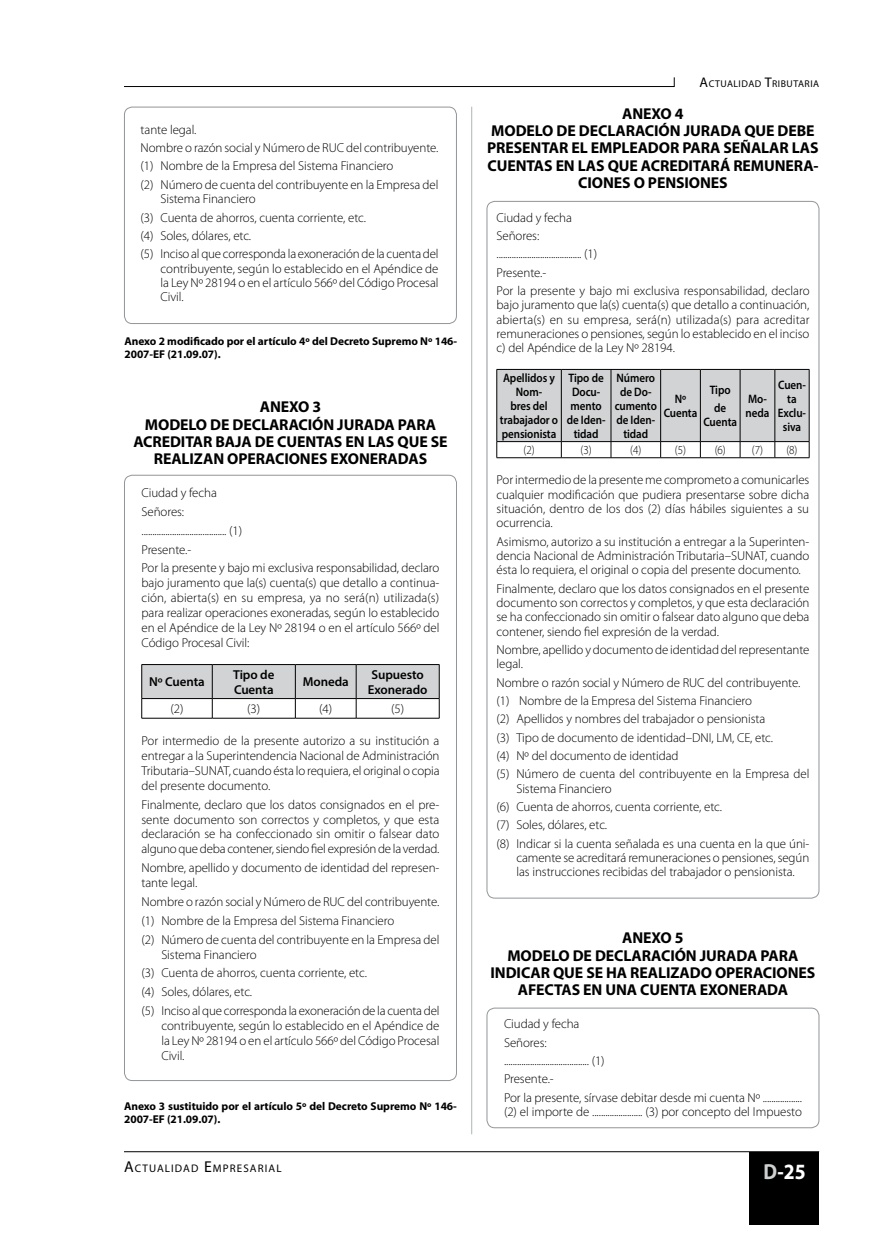
<style>
.page{position:relative;width:869px;height:1241px;background:#fff}
.page>*{position:absolute;margin:0;border:0;box-sizing:border-box;transform-origin:0 0}
.t1{font:700 21.88px "Myriad Pro";color:#fff;scale:.9 1}
.t2{font:700 15.75px/17.3px "Myriad Pro";letter-spacing:-.005em;color:#000;text-align:center}
.t3{font:300 12.95px/18.4px "Myriad Pro";letter-spacing:-.005em;color:#000}
.t4{font:600 12.95px/14.3px "Myriad Pro";letter-spacing:-.005em;color:#000}
.t5{font:600 12.25px/14px "Myriad Pro";letter-spacing:-.005em;color:#000;text-align:center;scale:.9 1}
.t6{font:300 12.25px "Myriad Pro";color:#000;scale:.9 1}
.t7{font:700 11.38px/12.6px "Myriad Pro";letter-spacing:-.005em;color:#000}
.t8{font:11.03px "Myriad Pro";letter-spacing:.1em;color:#000}
.t9{font:9.8px "Myriad Pro";letter-spacing:.05em;color:#000}
.s1{font-size:14px}
.s2{font-size:15.75px}
.s3{color:#cdcfd0}
</style>
<div class="page">
<hr style="left:471px;top:107px;width:1px;height:1027px;background:#b1b4b6">
<svg style="left:124px;top:77px;width:550px;height:10px"></svg>
<hr style="left:124px;top:1151px;width:694px;height:1px;background:#000">
<div style="left:749px;top:1151px;width:69px;height:73px;background:#000"></div>
<div style="left:124px;top:107px;width:332px;height:217px;border:1px solid #939598;border-radius:8px"></div>
<svg style="left:141px;top:664px;width:299px;height:54px"></svg>
<hr style="left:141px;top:717px;width:71px;height:1px;background:#000">
<hr style="left:212px;top:717px;width:83px;height:1px;background:#000">
<hr style="left:295px;top:717px;width:61px;height:1px;background:#000">
<hr style="left:356px;top:717px;width:83px;height:1px;background:#000">
<svg style="left:496px;top:369px;width:313px;height:88px"></svg>
<hr style="left:496px;top:457px;width:65px;height:1px;background:#000">
<hr style="left:561px;top:457px;width:49px;height:1px;background:#000">
<hr style="left:610px;top:457px;width:50px;height:1px;background:#000">
<hr style="left:660px;top:457px;width:40px;height:1px;background:#000">
<hr style="left:700px;top:457px;width:39px;height:1px;background:#000">
<hr style="left:739px;top:457px;width:35px;height:1px;background:#000">
<hr style="left:774px;top:457px;width:35px;height:1px;background:#000">
<div style="left:486px;top:1007px;width:333px;height:120px;border:1px solid #939598;border-radius:8px"></div>
<p class="t3" style="left:140px;top:120px;width:299px">tante legal.<br>Nombre o razón social y Número de RUC del contribuyente. (1) Nombre de la Empresa del Sistema Financiero<br>(2) Número de cuenta del contribuyente en la Empresa del</p>
<p class="t3" style="left:140px;top:189px;width:299px;text-indent:20px">Sistema Financiero<br>(3) Cuenta de ahorros, cuenta corriente, etc.<br>(4) Soles, dólares, etc.<br>(5) Inciso al que corresponda la exoneración de la cuenta del</p>
<p class="t3" style="left:160px;top:261px;width:279px;line-height:14.3px;text-align:justify">contribuyente, según lo establecido en el Apéndice de la Ley Nº 28194 o en el artículo 566º del Código Procesal Civil.</p>
<p class="t7" style="left:124px;top:334px;width:334px">Anexo 2 modificado por el artículo 4º del Decreto Supremo Nº 146-<br>2007-EF (21.09.07).</p>
<p class="t2" style="left:133px;top:397px;width:315px">ANEXO 3<br>MODELO DE DECLARACIÓN JURADA PARA<br>ACREDITAR BAJA DE CUENTAS EN LAS QUE SE<br>REALIZAN OPERACIONES EXONERADAS</p>
<p class="t3" style="left:141px;top:483px;width:299px;line-height:18.9px">Ciudad y fecha<br>Señores:<br>....................................... (1)<br>Presente.-<br>Por la presente y bajo mi exclusiva responsabilidad, declaro</p>
<p class="t3" style="left:141px;top:575px;width:299px;line-height:14.9px;text-align:justify">bajo juramento que la(s) cuenta(s) que detallo a continua&shy;ción, abierta(s) en su empresa, ya no será(n) utilizada(s) para realizar operaciones exoneradas, según lo establecido en el Apéndice de la Ley Nº 28194 o en el artículo 566º del Código Procesal Civil:</p>
<p class="t4" style="left:149px;top:674px;width:57px">Nº Cuenta</p>
<p class="t4" style="left:233px;top:667px;width:43px">Tipo de<br>Cuenta</p>
<p class="t4" style="left:302px;top:674px;width:47px">Moneda</p>
<p class="t4" style="left:368px;top:667px;width:61px">Supuesto<br>Exonerado</p>
<p class="t3" style="left:170px;top:699px;width:15px">(2)</p>
<p class="t3" style="left:247px;top:699px;width:15px">(3)</p>
<p class="t3" style="left:319px;top:699px;width:15px">(4)</p>
<p class="t3" style="left:391px;top:699px;width:15px">(5)</p>
<p class="t3" style="left:141px;top:733px;width:299px;line-height:14.9px;text-align:justify">Por intermedio de la presente autorizo a su institución a entregar a la Superintendencia Nacional de Administración Tributaria–SUNAT, cuando ésta lo requiera, el original o copia del presente documento.</p>
<p class="t3" style="left:141px;top:796px;width:299px;line-height:14.9px;text-align:justify">Finalmente, declaro que los datos consignados en el pre&shy;sente documento son correctos y completos, y que esta declaración se ha confeccionado sin omitir o falsear dato alguno que deba contener, siendo fiel expresión de la verdad.</p>
<p class="t3" style="left:141px;top:860px;width:299px;line-height:14.9px">Nombre, apellido y documento de identidad del represen&shy;tante legal.</p>
<p class="t3" style="left:141px;top:891px;width:299px;line-height:18.9px">Nombre o razón social y Número de RUC del contribuyente. (1) Nombre de la Empresa del Sistema Financiero<br>(2) Número de cuenta del contribuyente en la Empresa del</p>
<p class="t3" style="left:141px;top:944px;width:299px;line-height:18.9px;text-indent:20px">Sistema Financiero<br>(3) Cuenta de ahorros, cuenta corriente, etc.<br>(4) Soles, dólares, etc.<br>(5) Inciso al que corresponda la exoneración de la cuenta del</p>
<p class="t3" style="left:161px;top:1017px;width:279px;line-height:14.9px;text-align:justify">contribuyente, según lo establecido en el Apéndice de la Ley Nº 28194 o en el artículo 566º del Código Procesal Civil.</p>
<p class="t7" style="left:124px;top:1099px;width:334px">Anexo 3 sustituido por el artículo 5º del Decreto Supremo Nº 146-<br>2007-EF (21.09.07).</p>
<p class="t9" style="left:699px;top:77px;width:120px"><span class="s1">A</span>CTUALIDAD <span class="s1">T</span>RIBUTARIA</p>
<p class="t2" style="left:487px;top:104px;width:333px">ANEXO 4<br>MODELO DE DECLARACIÓN JURADA QUE DEBE<br>PRESENTAR EL EMPLEADOR PARA SEÑALAR LAS<br>CUENTAS EN LAS QUE ACREDITARÁ REMUNERA-<br>CIONES O PENSIONES</p>
<p class="t3" style="left:496px;top:208px;width:314px">Ciudad y fecha<br>Señores:<br>....................................... (1)<br>Presente.-<br>Por la presente y bajo mi exclusiva responsabilidad, declaro</p>
<p class="t3" style="left:496px;top:297px;width:314px;line-height:14.3px;text-align:justify">bajo juramento que la(s) cuenta(s) que detallo a continuación, abierta(s) en su empresa, será(n) utilizada(s) para acreditar remuneraciones o pensiones, según lo establecido en el inciso c) del Apéndice de la Ley Nº 28194.</p>
<p class="t5" style="left:499px;top:370px;width:66px">Apellidos y<br>Nom-<br>bres del trabajador o pensionista</p>
<p class="t5" style="left:566px;top:370px;width:44px">Tipo de<br>Docu&shy;mento de Iden&shy;tidad</p>
<p class="t5" style="left:614px;top:370px;width:48px">Número de Do&shy;cumento de Iden&shy;tidad</p>
<p class="t5" style="left:777px;top:377px;width:33px">Cuen&shy;ta<br>Exclu&shy;siva</p>
<p class="t5" style="left:663px;top:391px;width:39px">Nº<br>Cuenta</p>
<p class="t5" style="left:709px;top:380px;width:25px;line-height:18px">Tipo de</p>
<p class="t5" style="left:703px;top:414px;width:39px">Cuenta</p>
<p class="t5" style="left:745px;top:391px;width:28px;text-align:left">Mo&shy;neda</p>
<p class="t6" style="left:523px;top:443px;width:14px">(2)</p>
<p class="t6" style="left:580px;top:443px;width:14px">(3)</p>
<p class="t6" style="left:630px;top:443px;width:14px">(4)</p>
<p class="t6" style="left:674px;top:443px;width:58px">(5) (6)</p>
<p class="t6" style="left:751px;top:443px;width:52px">(7) (8)</p>
<p class="t3" style="left:496px;top:472px;width:314px;line-height:14.3px;text-align:justify">Por intermedio de la presente me comprometo a comunicarles cualquier modificación que pudiera presentarse sobre dicha situación, dentro de los dos (2) días hábiles siguientes a su ocurrencia.</p>
<p class="t3" style="left:496px;top:534px;width:314px;line-height:14.3px;text-align:justify">Asimismo, autorizo a su institución a entregar a la Superinten&shy;dencia Nacional de Administración Tributaria–SUNAT, cuando ésta lo requiera, el original o copia del presente documento.</p>
<p class="t3" style="left:496px;top:581px;width:314px;line-height:14.3px;text-align:justify">Finalmente, declaro que los datos consignados en el presente documento son correctos y completos, y que esta declaración se ha confeccionado sin omitir o falsear dato alguno que deba contener, siendo fiel expresión de la verdad.</p>
<p class="t3" style="left:496px;top:642px;width:314px;line-height:14.3px">Nombre, apellido y documento de identidad del representante legal.</p>
<p class="t3" style="left:496px;top:673px;width:314px">Nombre o razón social y Número de RUC del contribuyente. (1) Nombre de la Empresa del Sistema Financiero<br>(2) Apellidos y nombres del trabajador o pensionista<br>(3) Tipo de documento de identidad–DNI, LM, CE, etc.<br>(4) Nº del documento de identidad<br>(5) Número de cuenta del contribuyente en la Empresa del</p>
<p class="t3" style="left:496px;top:779px;width:314px;text-indent:20px">Sistema Financiero<br>(6) Cuenta de ahorros, cuenta corriente, etc.<br>(7) Soles, dólares, etc.<br>(8) Indicar si la cuenta señalada es una cuenta en la que úni-</p>
<p class="t3" style="left:516px;top:850px;width:294px;line-height:14.3px">camente se acreditará remuneraciones o pensiones, según las instrucciones recibidas del trabajador o pensionista.</p>
<p class="t2" style="left:490px;top:928px;width:326px">ANEXO 5<br>MODELO DE DECLARACIÓN JURADA PARA<br>INDICAR QUE SE HA REALIZADO OPERACIONES<br>AFECTAS EN UNA CUENTA EXONERADA</p>
<p class="t3" style="left:504px;top:1014px;width:299px">Ciudad y fecha<br>Señores:<br>....................................... (1)<br>Presente.-<br>Por la presente, sírvase debitar desde mi cuenta Nº ..................</p>
<p class="t3" style="left:504px;top:1102px;width:299px">(2) el importe de ....................... (3) por concepto del Impuesto</p>
<p class="t8" style="left:124px;top:1161px;width:159px"><span class="s2">A</span>CTUALIDAD <span class="s2">E</span>MPRESARIAL</p>
<h1 class="t1" style="left:763px;top:1156px;width:48px"><span class="s3">D</span>-25</h1>
</div>
